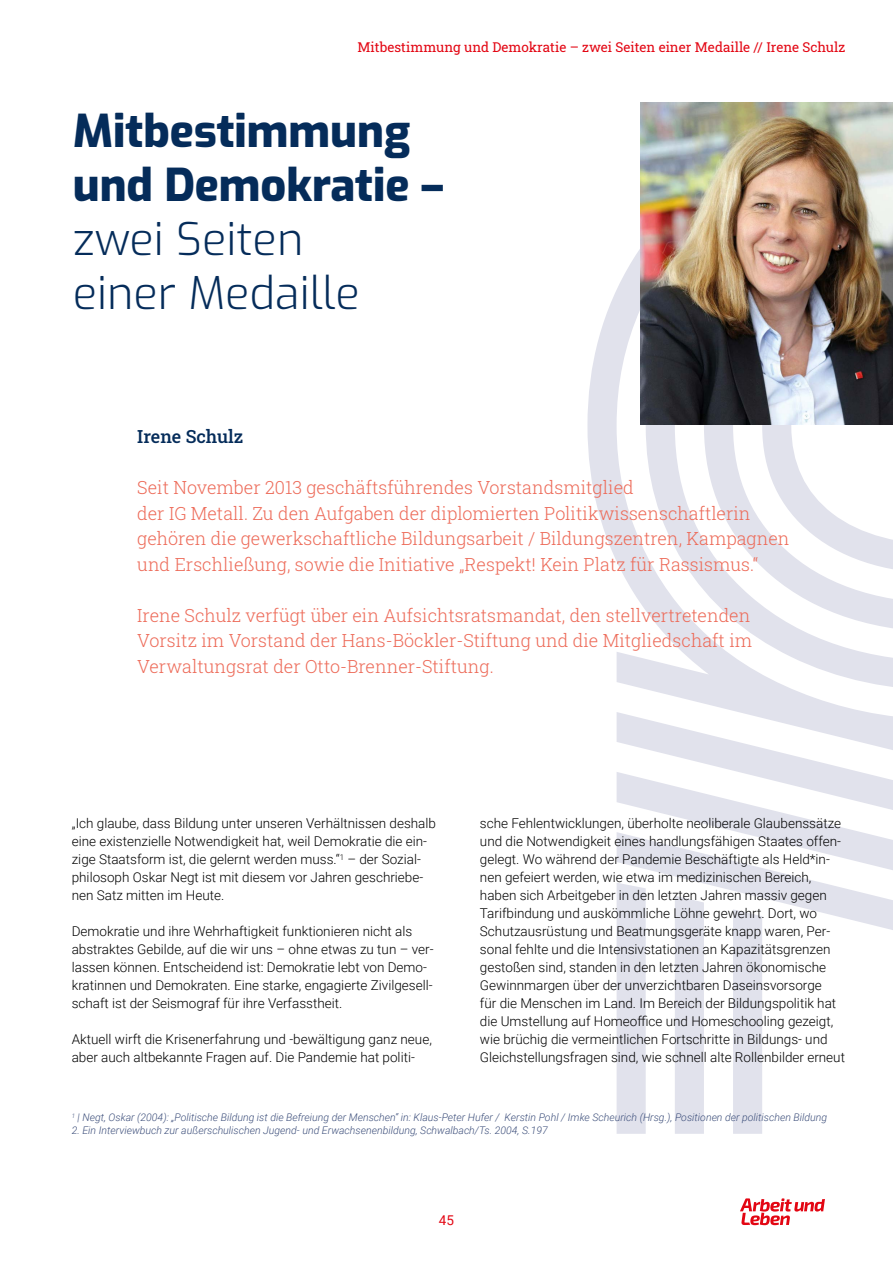
<style>
.page{position:relative;width:893px;height:1263px;background:#fff}
.page>*{position:absolute;margin:0;border:0;box-sizing:border-box;transform-origin:0 0}
.t1{font:800 45px/54px "Exo";color:#052c5a}
.t2{font:300 45px/54px "Exo";color:#052c5a}
.t3{font:300 18px/25.5px "Roboto Slab";color:#ed6a58}
.t4{font:500 18px "Roboto Slab";color:#052c5a}
.t5{font:300 13.5px/18px "Roboto";color:#000}
.t6{font:13.5px "Roboto Slab";color:#e30613}
.t7{font:13.5px "Roboto";color:#e30613}
.t8{font:italic 300 10.5px "Roboto";color:#3d4f7b}
</style>
<div class="page">
<svg style="left:740px;top:1198px;width:85px;height:27px"></svg>
<svg style="left:800px;top:907px;width:93px;height:23px"></svg>
<svg style="left:617px;top:847px;width:276px;height:60px"></svg>
<div style="left:617px;top:883px;width:29px;height:251px;background:#e1e2ec"></div>
<div style="left:675px;top:895px;width:29px;height:239px;background:#e1e2ec"></div>
<div style="left:733px;top:909px;width:29px;height:225px;background:#e1e2ec"></div>
<svg style="left:587px;top:102px;width:306px;height:745px"></svg>
<img style="left:641px;top:102px;width:252px;height:323px">
<p class="t6" style="left:357px;top:38px;width:489px">Mitbestimmung und Demokratie – zwei Seiten einer Medaille // Irene Schulz</p>
<h1 class="t1" style="left:73px;top:102px;width:373px">Mitbestimmung und Demokratie –</h1>
<h1 class="t2" style="left:73px;top:210px;width:289px">zwei Seiten einer Medaille</h1>
<h2 class="t4" style="left:137px;top:424px;width:108px">Irene Schulz</h2>
<p class="t3" style="left:137px;top:475px;width:654px">Seit November 2013 geschäftsführendes Vorstandsmitglied<br>der IG Metall. Zu den Aufgaben der diplomierten Politikwissenschaftlerin gehören die gewerkschaftliche Bildungsarbeit / Bildungszentren, Kampagnen und Erschließung, sowie die Initiative „Respekt! Kein Platz für Rassismus.“</p>
<h2 class="t3" style="left:137px;top:602px;width:616px;text-align:justify">Irene Schulz verfügt über ein Aufsichtsratsmandat, den stellvertretenden Vorsitz im Vorstand der Hans-Böckler-Stiftung und die Mitgliedschaft im Verwaltungsrat der Otto-Brenner-Stiftung.</h2>
<p class="t5" style="left:72px;top:814px;width:366px">„Ich glaube, dass Bildung unter unseren Verhältnissen deshalb eine existenzielle Notwendigkeit hat, weil Demokratie die ein&shy;zige Staatsform ist, die gelernt werden muss.“<sup>1</sup> – der Sozial&shy;philosoph Oskar Negt ist mit diesem vor Jahren geschriebe&shy;nen Satz mitten im Heute.</p>
<p class="t5" style="left:72px;top:922px;width:363px">Demokratie und ihre Wehrhaftigkeit funktionieren nicht als abstraktes Gebilde, auf die wir uns – ohne etwas zu tun – ver&shy;lassen können. Entscheidend ist: Demokratie lebt von Demo&shy;kratinnen und Demokraten. Eine starke, engagierte Zivilgesell&shy;schaft ist der Seismograf für ihre Verfasstheit.</p>
<p class="t5" style="left:72px;top:1030px;width:362px">Aktuell wirft die Krisenerfahrung und -bewältigung ganz neue, aber auch altbekannte Fragen auf. Die Pandemie hat politi-</p>
<p class="t5" style="left:480px;top:814px;width:367px">sche Fehlentwicklungen, überholte neoliberale Glaubenssätze und die Notwendigkeit eines handlungsfähigen Staates offen&shy;gelegt. Wo während der Pandemie Beschäftigte als Held*in&shy;nen gefeiert werden, wie etwa im medizinischen Bereich, haben sich Arbeitgeber in den letzten Jahren massiv gegen Tarifbindung und auskömmliche Löhne gewehrt. Dort, wo Schutzausrüstung und Beatmungsgeräte knapp waren, Per&shy;sonal fehlte und die Intensivstationen an Kapazitätsgrenzen gestoßen sind, standen in den letzten Jahren ökonomische Gewinnmargen über der unverzichtbaren Daseinsvorsorge<br>für die Menschen im Land. Im Bereich der Bildungspolitik hat die Umstellung auf Homeoffice und Homeschooling gezeigt, wie brüchig die vermeintlichen Fortschritte in Bildungs- und Gleichstellungsfragen sind, wie schnell alte Rollenbilder erneut</p>
<p class="t8" style="left:72px;top:1110px;width:757px"><sup>1</sup> | Negt, Oskar (2004): „Politische Bildung ist die Befreiung der Menschen“ in: Klaus-Peter Hufer / Kerstin Pohl / Imke Scheurich (Hrsg.), Positionen der politischen Bildung</p>
<p class="t8" style="left:72px;top:1123px;width:477px">2. Ein Interviewbuch zur außerschulischen Jugend- und Erwachsenenbildung, Schwalbach/Ts. 2004, S.197</p>
<p class="t7" style="left:439px;top:1211px;width:17px">45</p>
</div>
